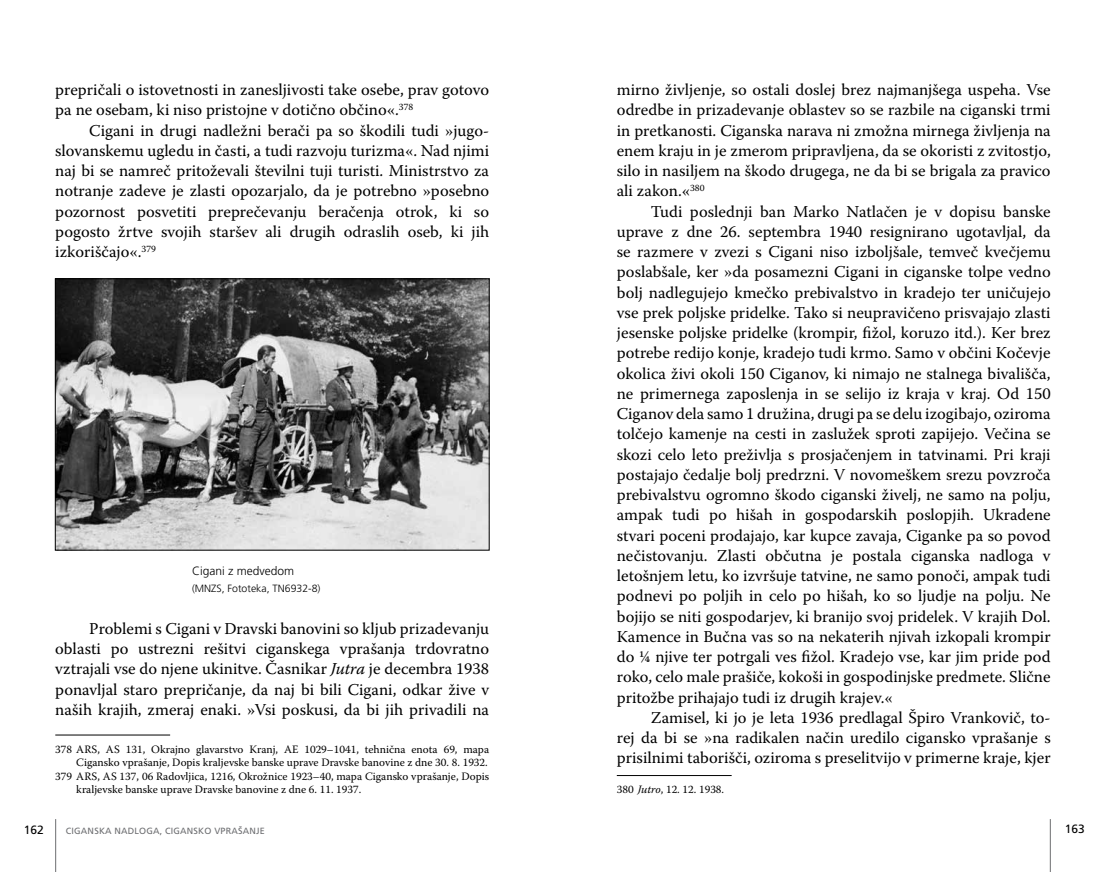
<style>
.page{position:relative;width:1106px;height:872px;background:#fff}
.page>*{position:absolute;margin:0;border:0;box-sizing:border-box;transform-origin:0 0}
.t1{font:16.5px/20.2px "Warnock Pro";color:#000;text-align:justify}
.t2{font:300 12px "Frutiger CE";color:#000}
.t3{font:12px "Frutiger CE";color:#000}
.t4{font:11.25px "Warnock Pro";color:#000}
.t5{font:300 10.5px "Frutiger CE";color:#000}
.t6{font:9px "Frutiger CE";letter-spacing:.02em;color:#6d6e71}
.s1{font-style:italic}
</style>
<div class="page">
<hr style="left:55px;top:819px;width:1px;height:53px;background:#6d6e71">
<hr style="left:1049px;top:819px;width:1px;height:53px;background:#6d6e71">
<hr style="left:55px;top:734px;width:115px;height:1px;background:#000">
<hr style="left:617px;top:775px;width:114px;height:1px;background:#000">
<img style="left:57px;top:280px;width:430px;height:268px">
<div style="left:55px;top:278px;width:434px;height:272px;border:1px solid #000"></div>
<p class="t1" style="left:55px;top:79px;width:435px">prepričali o istovetnosti in zanesljivosti take osebe, prav gotovo pa ne osebam, ki niso pristojne v dotično občino«.<sup>378</sup></p>
<p class="t1" style="left:55px;top:120px;width:435px;text-indent:34px">Cigani in drugi nadležni berači pa so škodili tudi »jugo&shy;slovanskemu ugledu in časti, a tudi razvoju turizma«. Nad njimi naj bi se namreč pritoževali številni tuji turisti. Ministrstvo za notranje zadeve je zlasti opozarjalo, da je potrebno »posebno pozornost posvetiti preprečevanju beračenja otrok, ki so pogosto žrtve svojih staršev ali drugih odraslih oseb, ki jih izkoriščajo«.<sup>379</sup></p>
<p class="t2" style="left:192px;top:564px;width:104px">Cigani z medvedom</p>
<p class="t5" style="left:192px;top:582px;width:130px">(MNZS, Fototeka, TN6932-8)</p>
<p class="t1" style="left:55px;top:618px;width:435px;text-indent:34px">Problemi s Cigani v Dravski banovini so kljub prizadevanju oblasti po ustrezni rešitvi ciganskega vprašanja trdovratno vztrajali vse do njene ukinitve. Časnikar <span class="s1">Jutra</span> je decembra 1938 ponavljal staro prepričanje, da naj bi bili Cigani, odkar žive v naših krajih, zmeraj enaki. »Vsi poskusi, da bi jih privadili na</p>
<p class="t4" style="left:55px;top:742px;width:435px">378 ARS, AS 131, Okrajno glavarstvo Kranj, AE 1029–1041, tehnična enota 69, mapa</p>
<p class="t4" style="left:76px;top:756px;width:413px">Cigansko vprašanje, Dopis kraljevske banske uprave Dravske banovine z dne 30. 8. 1932.</p>
<p class="t4" style="left:55px;top:769px;width:435px">379 ARS, AS 137, 06 Radovljica, 1216, Okrožnice 1923–40, mapa Cigansko vprašanje, Dopis</p>
<p class="t4" style="left:76px;top:783px;width:287px">kraljevske banske uprave Dravske banovine z dne 6. 11. 1937.</p>
<p class="t1" style="left:617px;top:79px;width:435px">mirno življenje, so ostali doslej brez najmanjšega uspeha. Vse odredbe in prizadevanje oblastev so se razbile na ciganski trmi in pretkanosti. Ciganska narava ni zmožna mirnega življenja na enem kraju in je zmerom pripravljena, da se okoristi z zvitostjo, silo in nasiljem na škodo drugega, ne da bi se brigala za pravico ali zakon.«<sup>380</sup></p>
<p class="t1" style="left:617px;top:201px;width:435px;text-indent:34px">Tudi poslednji ban Marko Natlačen je v dopisu banske uprave z dne 26. septembra 1940 resignirano ugotavljal, da se razmere v zvezi s Cigani niso izboljšale, temveč kvečjemu poslabšale, ker »da posamezni Cigani in ciganske tolpe vedno bolj nadlegujejo kmečko prebivalstvo in kradejo ter uničujejo vse prek poljske pridelke. Tako si neupravičeno prisvajajo zlasti jesenske poljske pridelke (krompir, fižol, koruzo itd.). Ker brez potrebe redijo konje, kradejo tudi krmo. Samo v občini Kočevje okolica živi okoli 150 Ciganov, ki nimajo ne stalnega bivališča, ne primernega zaposlenja in se selijo iz kraja v kraj. Od 150<br>Ciganov dela samo 1 družina, drugi pa se delu izogibajo, oziroma tolčejo kamenje na cesti in zaslužek sproti zapijejo. Večina se skozi celo leto preživlja s prosjačenjem in tatvinami. Pri kraji postajajo čedalje bolj predrzni. V novomeškem srezu povzroča prebivalstvu ogromno škodo ciganski živelj, ne samo na polju, ampak tudi po hišah in gospodarskih poslopjih. Ukradene stvari poceni prodajajo, kar kupce zavaja, Ciganke pa so povod nečistovanju. Zlasti občutna je postala ciganska nadloga v letošnjem letu, ko izvršuje tatvine, ne samo ponoči, ampak tudi podnevi po poljih in celo po hišah, ko so ljudje na polju. Ne bojijo se niti gospodarjev, ki branijo svoj pridelek. V krajih Dol.<br>Kamence in Bučna vas so na nekaterih njivah izkopali krompir do ¼ njive ter potrgali ves fižol. Kradejo vse, kar jim pride pod roko, celo male prašiče, kokoši in gospodinjske predmete. Slične pritožbe prihajajo tudi iz drugih krajev.«</p>
<p class="t1" style="left:617px;top:707px;width:435px;text-indent:34px">Zamisel, ki jo je leta 1936 predlagal Špiro Vrankovič, to&shy;rej da bi se »na radikalen način uredilo cigansko vprašanje s prisilnimi taborišči, oziroma s preselitvijo v primerne kraje, kjer</p>
<p class="t4" style="left:617px;top:783px;width:109px">380 <span class="s1">Jutro</span>, 12. 12. 1938.</p>
<p class="t3" style="left:24px;top:823px;width:22px">162</p>
<p class="t6" style="left:66px;top:825px;width:200px">CIGANSKA NADLOGA, CIGANSKO VPRAŠANJE</p>
<p class="t3" style="left:1064px;top:822px;width:22px">163</p>
</div>
